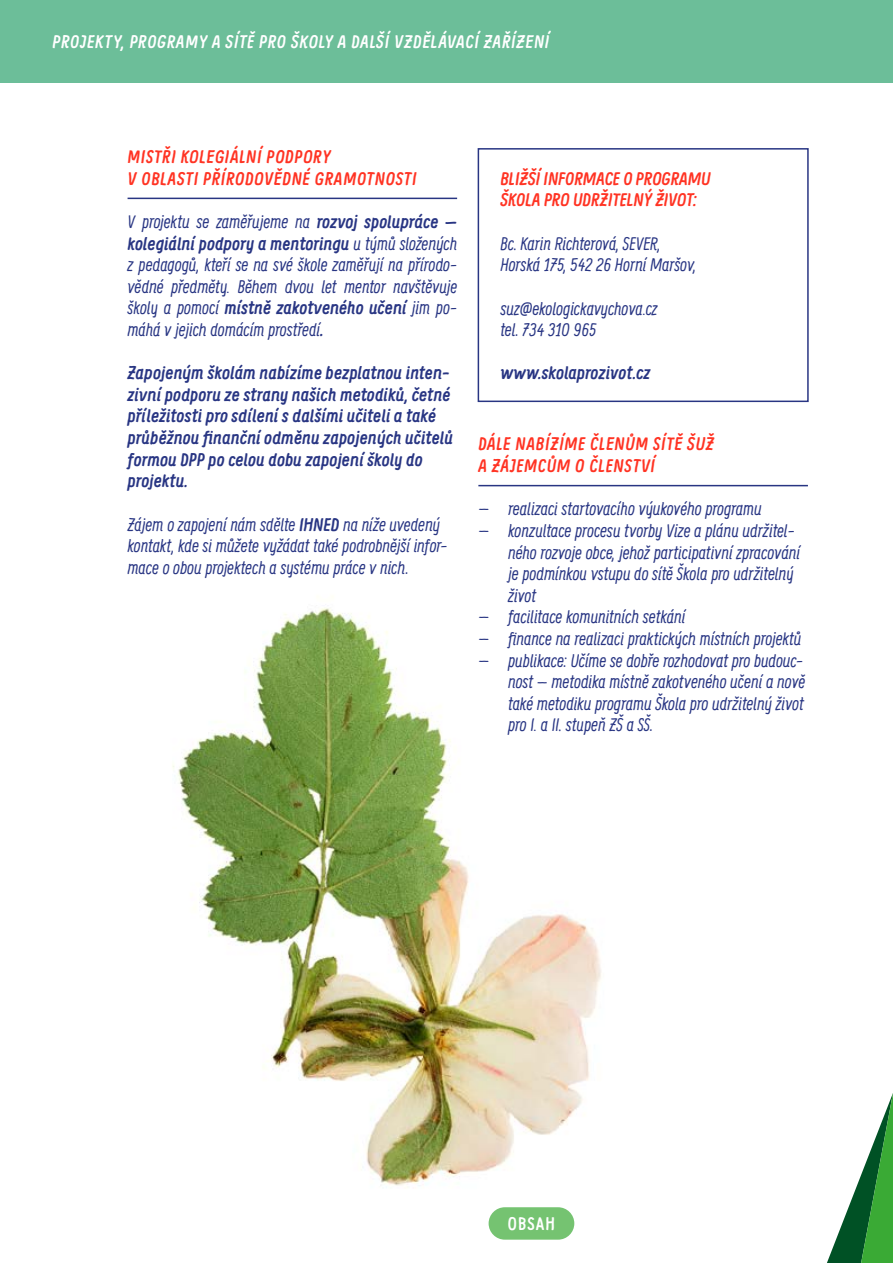
<style>
.page{position:relative;width:893px;height:1263px;background:#fff}
.page>*{position:absolute;margin:0;border:0;box-sizing:border-box;transform-origin:0 0}
.t1{font:italic 18px/21.6px "Supernettcn";color:#283583}
.t2{font:italic 700 18px/21.6px "Supernettcn";letter-spacing:.005em;color:#283583}
.t3{font:italic 700 18px/22px "Supernettcn";letter-spacing:.04em;color:#ff3323}
.t4{font:italic 700 18px "Supernettcn";letter-spacing:.04em;color:#fff}
.t5{font:italic 700 18px/21.6px "Supernettcn";color:#ff3323}
.t6{font:700 18px "Supernettcn";letter-spacing:.06em;color:#fff}
.s1{font-weight:700}
.s2{font-style:normal}
</style>
<div class="page">
<img style="left:172px;top:608px;width:429px;height:630px">
<svg style="left:827px;top:1093px;width:66px;height:170px"></svg>
<div style="left:489px;top:1207px;width:85px;height:33px;background:#75c371;border-radius:16px"></div>
<hr style="left:128px;top:198px;width:329px;height:1px;background:#283583">
<hr style="left:478px;top:485px;width:330px;height:1px;background:#283583">
<div style="left:478px;top:148px;width:331px;height:254px;border:2px solid #283583"></div>
<div style="left:0;top:0;width:893px;height:82px;background:#6cbe99"></div>
<p class="t4" style="left:52px;top:30px;width:498px">PROJEKTY, PROGRAMY A SÍTĚ PRO ŠKOLY A DALŠÍ VZDĚLÁVACÍ ZAŘÍZENÍ</p>
<p class="t3" style="left:128px;top:145px;width:290px">MISTŘI KOLEGIÁLNÍ PODPORY<br>V OBLASTI PŘÍRODOVĚDNÉ GRAMOTNOSTI</p>
<p class="t1" style="left:128px;top:210px;width:331px;text-align:justify">V projektu se zaměřujeme na <span class="s1">rozvoj spolupráce – kolegiální podpory a mentoringu</span> u týmů složených z pedagogů, kteří se na své škole zaměřují na přírodo&shy;vědné předměty. Během dvou let mentor navštěvuje školy a pomocí <span class="s1">místně zakotveného učení</span> jim po&shy;máhá v jejich domácím prostředí<span class="s1">.</span></p>
<p class="t2" style="left:128px;top:362px;width:327px">Zapojeným školám nabízíme bezplatnou inten&shy;zivní podporu ze strany našich metodiků, četné příležitosti pro sdílení s dalšími učiteli a také průběžnou finanční odměnu zapojených učitelů formou DPP po celou dobu zapojení školy do projektu.</p>
<p class="t1" style="left:128px;top:513px;width:321px">Zájem o zapojení nám sdělte <span class="s1">IHNED</span> na níže uvedený kontakt, kde si můžete vyžádat také podrobnější infor&shy;mace o obou projektech a systému práce v nich.</p>
<p class="t5" style="left:500px;top:168px;width:212px">BLIŽŠÍ INFORMACE O PROGRAMU<br>ŠKOLA PRO UDRŽITELNÝ ŽIVOT:</p>
<p class="t1" style="left:500px;top:232px;width:197px">Bc. Karin Richterová, SEVER,<br>Horská 175, 542 26 Horní Maršov,</p>
<p class="t1" style="left:500px;top:297px;width:159px">suz@ekologickavychova.cz tel. 734 310 965</p>
<p class="t2" style="left:500px;top:362px;width:151px">www.skolaprozivot.cz</p>
<p class="t3" style="left:478px;top:433px;width:237px">DÁLE NABÍZÍME ČLENŮM SÍTĚ ŠUŽ<br>A ZÁJEMCŮM O ČLENSTVÍ</p>
<p class="t1" style="left:478px;top:498px;width:285px"><span class="s2">–</span> realizaci startovacího výukového programu</p>
<p class="t1" style="left:508px;top:519px;width:293px;text-indent:-30px"><span class="s2">–</span> konzultace procesu tvorby Vize a plánu udržitel&shy;ného rozvoje obce, jehož participativní zpracování je podmínkou vstupu do sítě Škola pro udržitelný život</p>
<p class="t1" style="left:478px;top:606px;width:208px"><span class="s2">–</span> facilitace komunitních setkání</p>
<p class="t1" style="left:478px;top:627px;width:324px"><span class="s2">–</span> finance na realizaci praktických místních projektů</p>
<p class="t1" style="left:508px;top:649px;width:298px;text-align:justify;text-indent:-30px"><span class="s2">–</span> publikace: Učíme se dobře rozhodovat pro budouc&shy;nost – metodika místně zakotveného učení a nově také metodiku programu Škola pro udržitelný život pro I. a II. stupeň ZŠ a SŠ.</p>
<p class="t6" style="left:508px;top:1212px;width:49px">OBSAH</p>
</div>
